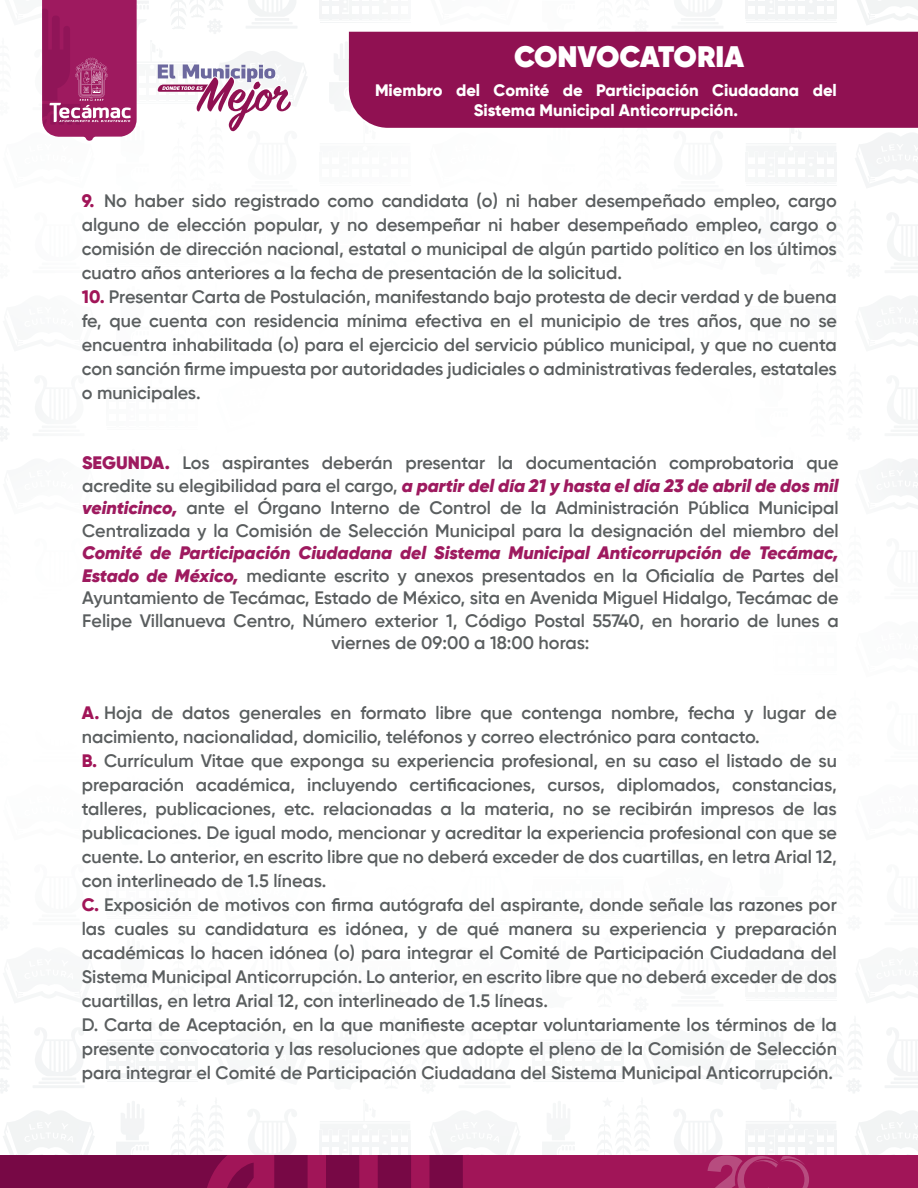
<style>
.page{position:relative;width:918px;height:1188px;background:#fff}
.page>*{position:absolute;margin:0;border:0;box-sizing:border-box;transform-origin:0 0}
.t1{font:800 29.55px "Gilroy";color:#fff}
.t2{font:600 18px/24px "Gilroy";color:#5a5e5f;text-align:justify}
.t3{font:800 16.5px/20px "Gilroy";color:#fff;text-align:center}
.s1{font-weight:800;color:#a11558}
.s2{font-weight:900;color:#9e1a5f}
.s3{font-weight:900;font-style:italic;color:#9e1a5f}
</style>
<div class="page">
<div style="left:0;top:1156px;width:918px;height:32px;background:#a11558"></div>
<svg style="left:0;top:1156px;width:463px;height:32px"></svg>
<div style="left:349px;top:32px;width:569px;height:96px;background:#901152"></div>
<svg style="left:158px;top:64px;width:135px;height:68px"></svg>
<svg style="left:42px;top:0;width:95px;height:141px;background:#a5306e"></svg>
<svg style="left:707px;top:1156px;width:102px;height:32px"></svg>
<h1 class="t1" style="left:514px;top:38px;width:231px">CONVOCATORIA</h1>
<p class="t3" style="left:375px;top:80px;width:463px">Miembro del Comité de Participación Ciudadana del<br>Sistema Municipal Anticorrupción.</p>
<p class="t2" style="left:82px;top:189px;width:757px"><span class="s1">9.</span> No haber sido registrado como candidata (o) ni haber desempeñado empleo, cargo alguno de elección popular, y no desempeñar ni haber desempeñado empleo, cargo o comisión de dirección nacional, estatal o municipal de algún partido político en los últimos cuatro años anteriores a la fecha de presentación de la solicitud.</p>
<p class="t2" style="left:82px;top:285px;width:757px"><span class="s1">10.</span> Presentar Carta de Postulación, manifestando bajo protesta de decir verdad y de buena fe, que cuenta con residencia mínima efectiva en el municipio de tres años, que no se encuentra inhabilitada (o) para el ejercicio del servicio público municipal, y que no cuenta con sanción firme impuesta por autoridades judiciales o administrativas federales, estatales o municipales.</p>
<p class="t2" style="left:82px;top:452px;width:758px;line-height:22.5px"><span class="s2">SEGUNDA.</span> Los aspirantes deberán presentar la documentación comprobatoria que acredite su elegibilidad para el cargo, <span class="s3">a partir del día 21 y hasta el día 23 de abril de dos mil veinticinco,</span> ante el Órgano Interno de Control de la Administración Pública Municipal Centralizada y la Comisión de Selección Municipal para la designación del miembro del</p>
<p class="t2" style="left:82px;top:542px;width:758px;line-height:22.5px;text-align:center"><span class="s3">Comité de Participación Ciudadana del Sistema Municipal Anticorrupción de Tecámac, Estado de México,</span> mediante escrito y anexos presentados en la Oficialía de Partes del Ayuntamiento de Tecámac, Estado de México, sita en Avenida Miguel Hidalgo, Tecámac de Felipe Villanueva Centro, Número exterior 1, Código Postal 55740, en horario de lunes a viernes de 09:00 a 18:00 horas:</p>
<p class="t2" style="left:82px;top:700px;width:757px;text-align:left"><span class="s1">A.</span> Hoja de datos generales en formato libre que contenga nombre, fecha y lugar de nacimiento, nacionalidad, domicilio, teléfonos y correo electrónico para contacto.<br><span class="s1">B.</span> Currículum Vitae que exponga su experiencia profesional, en su caso el listado de su preparación académica, incluyendo certificaciones, cursos, diplomados, constancias, talleres, publicaciones, etc. relacionadas a la materia, no se recibirán impresos de las publicaciones. De igual modo, mencionar y acreditar la experiencia profesional con que se cuente. Lo anterior, en escrito libre que no deberá exceder de dos cuartillas, en letra Arial 12, con interlineado de 1.5 líneas.<br><span class="s1">C.</span> Exposición de motivos con firma autógrafa del aspirante, donde señale las razones por las cuales su candidatura es idónea, y de qué manera su experiencia y preparación académicas lo hacen idónea (o) para integrar el Comité de Participación Ciudadana del Sistema Municipal Anticorrupción. Lo anterior, en escrito libre que no deberá exceder de dos cuartillas, en letra Arial 12, con interlineado de 1.5 líneas.<br>D. Carta de Aceptación, en la que manifieste aceptar voluntariamente los términos de la presente convocatoria y las resoluciones que adopte el pleno de la Comisión de Selección para integrar el Comité de Participación Ciudadana del Sistema Municipal Anticorrupción.</p>
</div>
